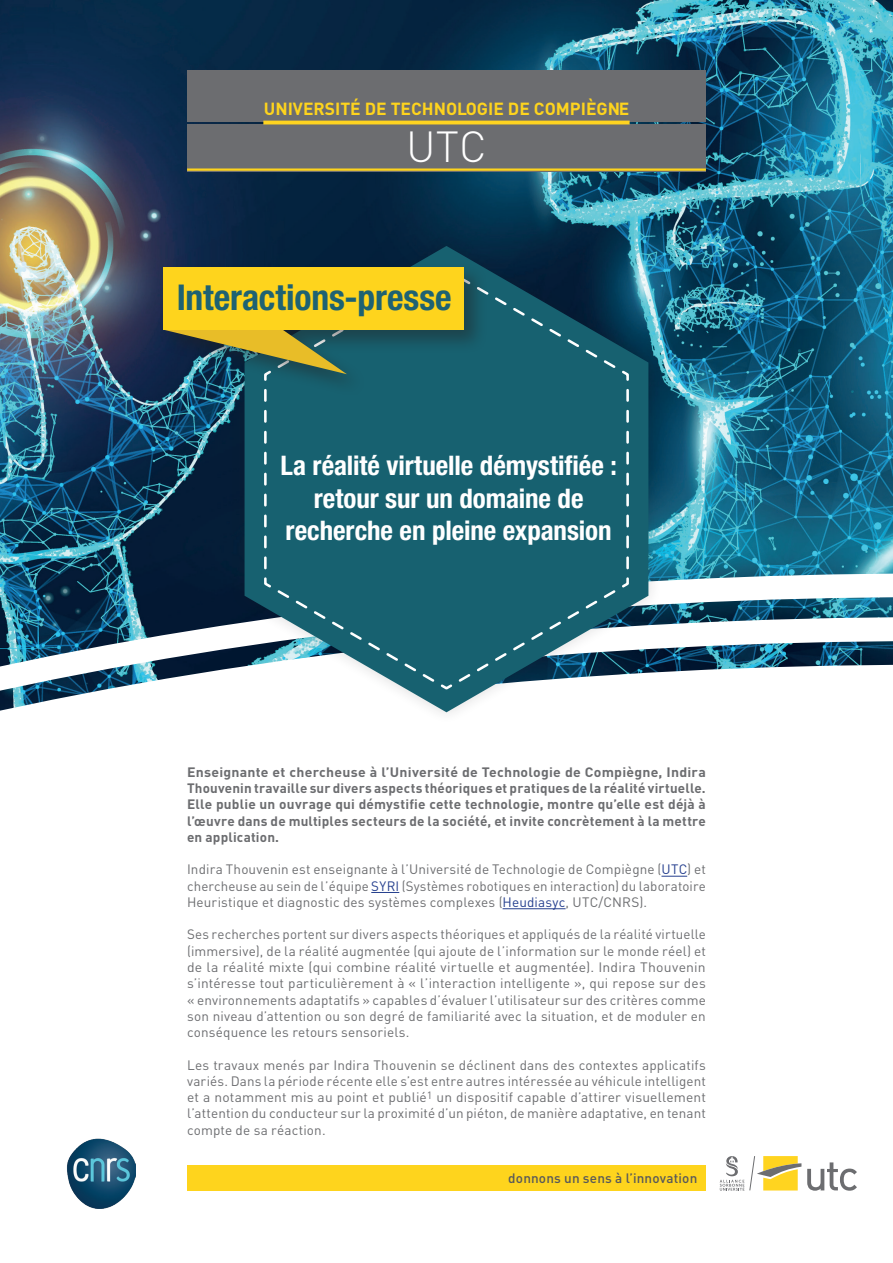
<style>
.page{position:relative;width:893px;height:1263px;background:#fff}
.page>*{position:absolute;margin:0;border:0;box-sizing:border-box;transform-origin:0 0}
.t1{font:300 42.9px "DIN";color:#fff}
.t2{font:700 condensed 35.7px "Helvetica Neue";letter-spacing:-.005em;color:#1e6272}
.t3{font:700 condensed 27px/32.4px "Helvetica Neue";color:#fff;text-align:center}
.t4{font:700 17.4px "DIN";color:#fed41d}
.t5{font:13.5px/16.2px "DIN";letter-spacing:.01em;color:#6c6d70;text-align:justify}
.t6{font:700 13.5px/16.2px "DIN";letter-spacing:.015em;color:#6c6d70;text-align:justify;scale:1.04 1}
.t7{font:500 13.5px "DIN";letter-spacing:.01em;color:#57585a}
.s1{color:#253f8e}
</style>
<div class="page">
<img style="left:0;top:0;width:893px;height:573px">
<svg style="left:0;top:573px;width:893px;height:124px"></svg>
<svg style="left:807px;top:1162px;width:50px;height:29px"></svg>
<svg style="left:720px;top:1156px;width:81px;height:35px"></svg>
<div style="left:187px;top:1165px;width:519px;height:26px;background:#fed41d"></div>
<hr style="left:187px;top:170px;width:519px;height:2px;background:#6c6d70">
<div style="left:187px;top:70px;width:519px;height:52px;background:#6c6d70"></div>
<div style="left:187px;top:124px;width:519px;height:46px;background:#6c6d70"></div>
<hr style="left:263px;top:121px;width:367px;height:3px;background:#ffd420">
<hr style="left:187px;top:168px;width:519px;height:3px;background:#fed41d">
<img style="left:67px;top:1138px;width:69px;height:70px">
<div style="left:231px;top:233px;width:431px;height:492px;background:#231f20;opacity:.16"></div>
<svg style="left:245px;top:246px;width:403px;height:466px"></svg>
<svg style="left:661px;top:876px;width:26px;height:1px"></svg>
<svg style="left:371px;top:892px;width:28px;height:1px"></svg>
<hr style="left:503px;top:908px;width:63px;height:1px;background:#253f8e">
<div style="left:160px;top:263px;width:328px;height:134px;background:#231f20;opacity:.44"></div>
<svg style="left:163px;top:267px;width:467px;height:424px;background:#2a6472"></svg>
<div style="left:163px;top:267px;width:300px;height:63px;background:#fed41d"></div>
<p class="t4" style="left:264px;top:97px;width:367px">UNIVERSITÉ DE TECHNOLOGIE DE COMPIÈGNE</p>
<h1 class="t1" style="left:406px;top:120px;width:82px">UTC</h1>
<h2 class="t2" style="left:177px;top:276px;width:276px">Interactions-presse</h2>
<h3 class="t3" style="left:280px;top:449px;width:338px">La réalité virtuelle démystifiée : retour sur un domaine de recherche en pleine expansion</h3>
<p class="t6" style="left:187px;top:763px;width:500px">Enseignante et chercheuse à l’Université de Technologie de Compiègne, Indira Thouvenin travaille sur divers aspects théoriques et pratiques de la réalité virtuelle.<br>Elle publie un ouvrage qui démystifie cette technologie, montre qu’elle est déjà à l’œuvre dans de multiples secteurs de la société, et invite concrètement à la mettre en application.</p>
<p class="t5" style="left:187px;top:861px;width:520px">Indira Thouvenin est enseignante à l’Université de Technologie de Compiègne (<span class="s1">UTC</span>) et chercheuse au sein de l’équipe <span class="s1">SYRI</span> (Systèmes robotiques en interaction) du laboratoire Heuristique et diagnostic des systèmes complexes (<span class="s1">Heudiasyc</span>, UTC/CNRS).</p>
<p class="t5" style="left:187px;top:926px;width:520px">Ses recherches portent sur divers aspects théoriques et appliqués de la réalité virtuelle (immersive), de la réalité augmentée (qui ajoute de l’information sur le monde réel) et de la réalité mixte (qui combine réalité virtuelle et augmentée). Indira Thouvenin s’intéresse tout particulièrement à « l’interaction intelligente », qui repose sur des « environnements adaptatifs » capables d’évaluer l’utilisateur sur des critères comme son niveau d’attention ou son degré de familiarité avec la situation, et de moduler en conséquence les retours sensoriels.</p>
<p class="t5" style="left:187px;top:1056px;width:520px">Les travaux menés par Indira Thouvenin se déclinent dans des contextes applicatifs variés. Dans la période récente elle s’est entre autres intéressée au véhicule intelligent et a notamment mis au point et publié<sup>1</sup> un dispositif capable d’attirer visuellement l’attention du conducteur sur la proximité d’un piéton, de manière adaptative, en tenant compte de sa réaction.</p>
<p class="t7" style="left:508px;top:1170px;width:191px">donnons un sens à l’innovation</p>
</div>
